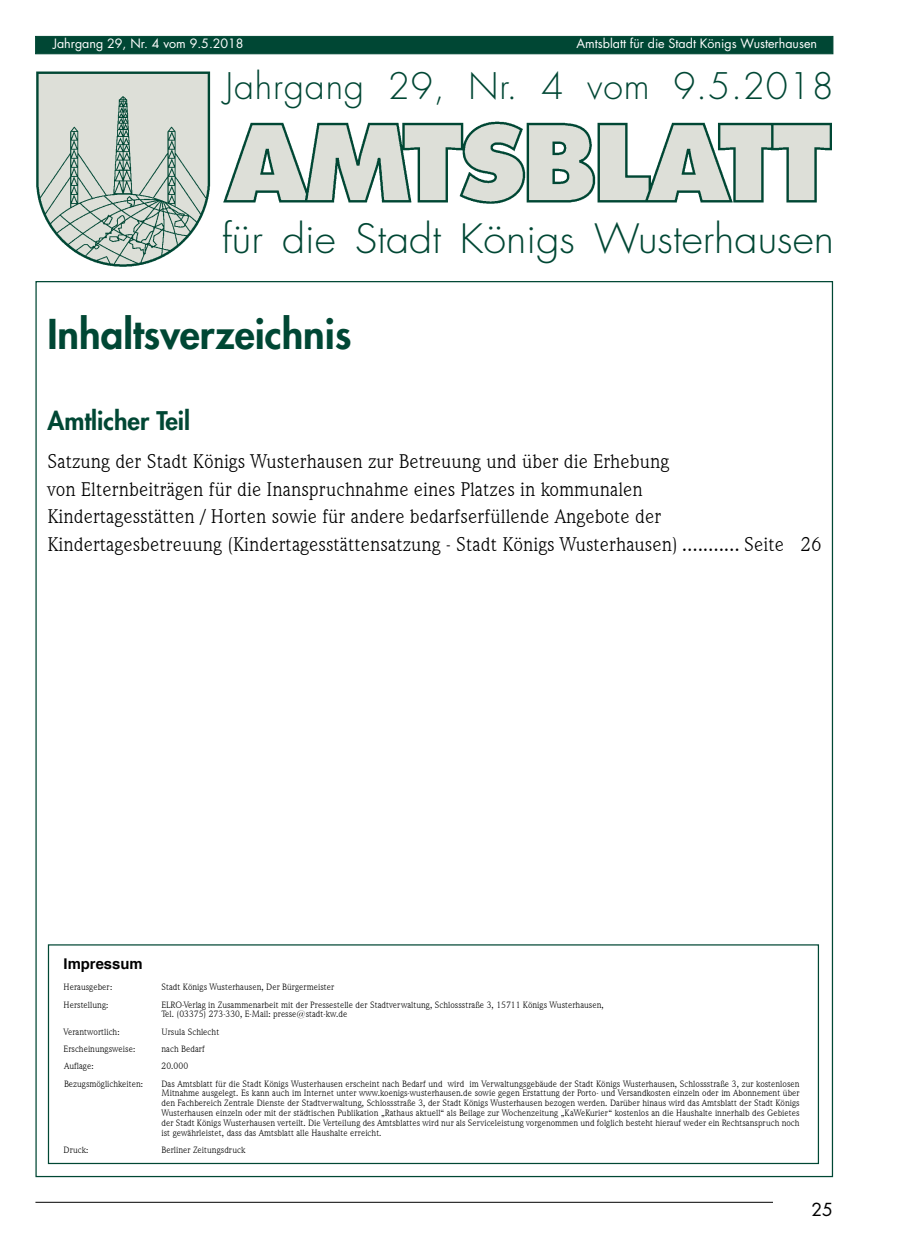
<style>
.page{position:relative;width:904px;height:1241px;background:#fff}
.page>*{position:absolute;margin:0;border:0;box-sizing:border-box;transform-origin:0 0}
.t1{font:800 40px "Futura";color:#004734}
.t2{font:300 39.38px "Futura";color:#004734;scale:1.05 1}
.t3{font:300 35.62px "Futura";letter-spacing:.025em;color:#004734}
.t4{font:800 25px "Futura";color:#004734}
.t5{font:20px/27.5px "Weidemann IT Cby BT";color:#000}
.t6{font:17.5px "Futura";color:#000}
.t7{font:700 14.75px "Helvetica";color:#000}
.t8{font:12.5px "Futura";color:#fff}
.t9{font:9.25px/9.9px "Weidemann IT Cby BT";color:#000}
</style>
<div class="page">
<hr style="left:35px;top:1201px;width:738px;height:1px;background:#000">
<div style="left:35px;top:36px;width:798px;height:18px;background:#004734;border:1px solid #004734"></div>
<img style="left:36px;top:72px;width:795px;height:194px">
<h3 class="t8" style="left:53px;top:35px;width:192px">Jahrgang 29, Nr. 4 vom 9.5.2018</h3>
<h3 class="t8" style="left:576px;top:35px;width:242px">Amtsblatt für die Stadt Königs Wusterhausen</h3>
<h3 class="t3" style="left:225px;top:63px;width:609px">Jahrgang 29, Nr. 4 vom 9.5.2018</h3>
<h2 class="t2" style="left:222px;top:213px;width:584px">für die Stadt Königs Wusterhausen</h2>
<h1 class="t1" style="left:47px;top:308px;width:305px">Inhaltsverzeichnis</h1>
<h3 class="t4" style="left:47px;top:404px;width:144px">Amtlicher Teil</h3>
<p class="t5" style="left:47px;top:447px;width:775px">Satzung der Stadt Königs Wusterhausen zur Betreuung und über die Erhebung<br>von Elternbeiträgen für die Inanspruchnahme eines Platzes in kommunalen<br>Kindertagesstätten / Horten sowie für andere bedarfserfüllende Angebote der Kindertagesbetreuung (Kindertagesstättensatzung - Stadt Königs Wusterhausen) ........... Seite 26</p>
<h3 class="t7" style="left:64px;top:954px;width:80px">Impressum</h3>
<p class="t9" style="left:64px;top:981px;width:50px">Herausgeber:</p>
<p class="t9" style="left:161px;top:981px;width:174px">Stadt Königs Wusterhausen, Der Bürgermeister</p>
<p class="t9" style="left:64px;top:999px;width:46px">Herstellung:</p>
<p class="t9" style="left:161px;top:999px;width:444px">ELRO-Verlag in Zusammenarbeit mit der Pressestelle der Stadtverwaltung, Schlossstraße 3, 15711 Königs Wusterhausen,<br>Tel. (03375) 273-330, E-Mail: presse@stadt-kw.de</p>
<p class="t9" style="left:64px;top:1026px;width:58px">Verantwortlich:</p>
<p class="t9" style="left:161px;top:1026px;width:59px">Ursula Schlecht</p>
<p class="t9" style="left:64px;top:1043px;width:73px">Erscheinungsweise:</p>
<p class="t9" style="left:161px;top:1043px;width:45px">nach Bedarf</p>
<p class="t9" style="left:64px;top:1060px;width:31px">Auflage:</p>
<p class="t9" style="left:161px;top:1060px;width:28px">20.000</p>
<p class="t9" style="left:64px;top:1078px;width:81px">Bezugsmöglichkeiten:</p>
<p class="t9" style="left:161px;top:1078px;width:639px;text-align:justify">Das Amtsblatt für die Stadt Königs Wusterhausen erscheint nach Bedarf und wird im Verwaltungsgebäude der Stadt Königs Wusterhausen, Schlossstraße 3, zur kostenlosen Mitnahme ausgelegt. Es kann auch im Internet unter www.koenigs-wusterhausen.de sowie gegen Erstattung der Porto- und Versandkosten einzeln oder im Abonnement über den Fachbereich Zentrale Dienste der Stadtverwaltung, Schlossstraße 3, der Stadt Königs Wusterhausen bezogen werden. Darüber hinaus wird das Amtsblatt der Stadt Königs Wusterhausen einzeln oder mit der städtischen Publikation „Rathaus aktuell“ als Beilage zur Wochenzeitung „KaWeKurier“ kostenlos an die Haushalte innerhalb des Gebietes der Stadt Königs Wusterhausen verteilt. Die Verteilung des Amtsblattes wird nur als Serviceleistung vorgenommen und folglich besteht hierauf weder ein Rechtsanspruch noch ist gewährleistet, dass das Amtsblatt alle Haushalte erreicht.</p>
<p class="t9" style="left:64px;top:1144px;width:27px">Druck:</p>
<p class="t9" style="left:161px;top:1144px;width:85px">Berliner Zeitungsdruck</p>
<h3 class="t6" style="left:811px;top:1196px;width:23px">25</h3>
</div>
